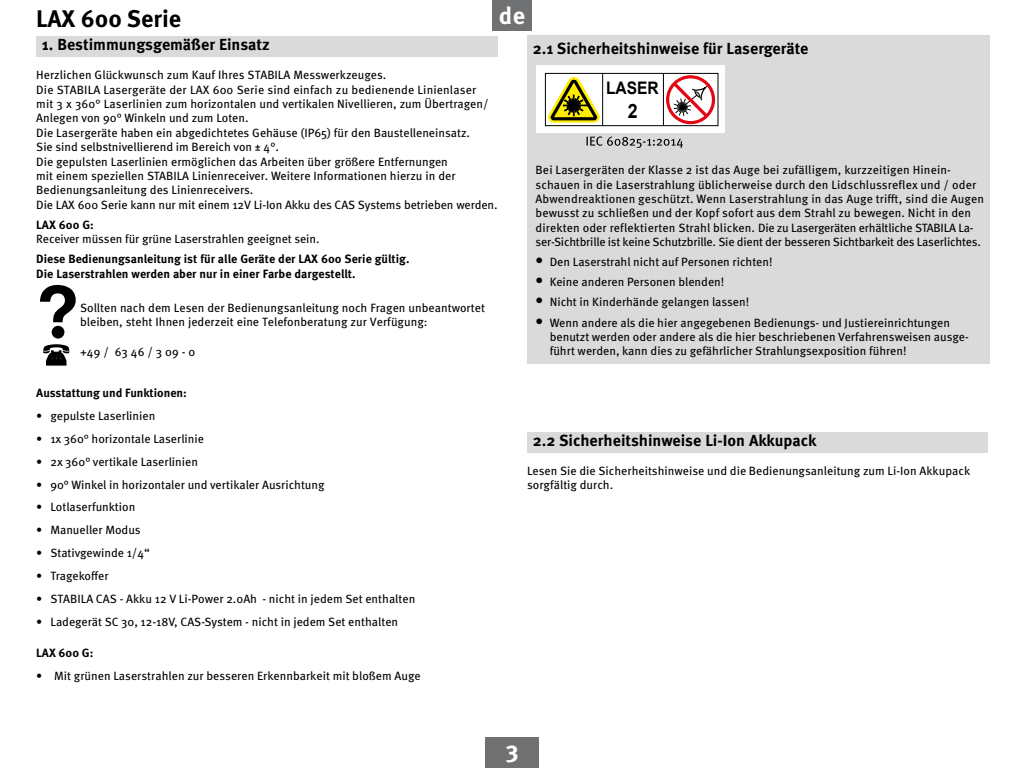
<style>
.page{position:relative;width:1024px;height:768px;background:#fff}
.page>*{position:absolute;margin:0;border:0;box-sizing:border-box;transform-origin:0 0}
.t1{font:700 24px "Meta Pro";color:#000}
.t2{font:700 24px "Meta Pro";color:#fff}
.t3{font:700 19.8px "Arial";color:#000;scale:.9 1}
.t4{font:700 17.3px "Arial";color:#000;scale:.9 1}
.t5{font:700 16px "Meta Pro";color:#000}
.t6{font:12px/14.4px "Meta Pro";color:#000}
.t7{font:700 12px/14.4px "Meta Pro";color:#000}
.s1{font-weight:700;font-size:16px}
</style>
<div class="page">
<div style="left:485px;top:738px;width:54px;height:30px;background:#707173"></div>
<div style="left:492px;top:0;width:40px;height:30px;background:#707173"></div>
<div style="left:527px;top:35px;width:463px;height:30px;background:#dadada"></div>
<div style="left:527px;top:62px;width:463px;height:21px;background:#dadada"></div>
<div style="left:527px;top:82px;width:463px;height:21px;background:#dadada"></div>
<div style="left:527px;top:102px;width:463px;height:21px;background:#dadada"></div>
<div style="left:527px;top:122px;width:463px;height:21px;background:#dadada"></div>
<div style="left:527px;top:142px;width:463px;height:21px;background:#dadada"></div>
<div style="left:527px;top:160px;width:463px;height:92px;background:#dadada"></div>
<div style="left:527px;top:252px;width:463px;height:23px;background:#dadada"></div>
<div style="left:527px;top:272px;width:463px;height:23px;background:#dadada"></div>
<div style="left:527px;top:292px;width:463px;height:23px;background:#dadada"></div>
<div style="left:527px;top:312px;width:463px;height:52px;background:#dadada"></div>
<svg style="left:587px;top:136px;width:96px;height:12px"></svg>
<div style="left:536px;top:66px;width:188px;height:67px;background:#fff"></div>
<svg style="left:544px;top:65px;width:181px;height:62px"></svg>
<div style="left:36px;top:36px;width:462px;height:21px;background:#dadada"></div>
<svg style="left:40px;top:285px;width:36px;height:37px"></svg>
<div style="left:52px;top:326px;width:12px;height:13px;background:#000;border-radius:50%"></div>
<svg style="left:43px;top:344px;width:26px;height:22px"></svg>
<div style="left:527px;top:432px;width:461px;height:21px;background:#dadada"></div>
<h1 class="t1" style="left:36px;top:-1px;width:147px">LAX 600 Serie</h1>
<h1 class="t2" style="left:499px;top:-3px;width:28px">de</h1>
<h3 class="t5" style="left:42px;top:32px;width:229px">1. Bestimmungsgemäßer Einsatz</h3>
<p class="t6" style="left:36px;top:67px;width:463px">Herzlichen Glückwunsch zum Kauf Ihres STABILA Messwerkzeuges.<br>Die STABILA Lasergeräte der LAX 600 Serie sind einfach zu bedienende Linienlaser<br>mit 3 x 360° Laserlinien zum horizontalen und vertikalen Nivellieren, zum Übertragen/ Anlegen von 90° Winkeln und zum Loten.<br>Die Lasergeräte haben ein abgedichtetes Gehäuse (IP65) für den Baustelleneinsatz.<br>Sie sind selbstnivellierend im Bereich von ± 4°.<br>Die gepulsten Laserlinien ermöglichen das Arbeiten über größere Entfernungen<br>mit einem speziellen STABILA Linienreceiver. Weitere Informationen hierzu in der Bedienungsanleitung des Linienreceivers.<br>Die LAX 600 Serie kann nur mit einem 12V Li-Ion Akku des CAS Systems betrieben werden.</p>
<p class="t7" style="left:36px;top:217px;width:59px">LAX 600 G:</p>
<p class="t6" style="left:36px;top:231px;width:285px">Receiver müssen für grüne Laserstrahlen geeignet sein.</p>
<p class="t7" style="left:36px;top:251px;width:375px">Diese Bedienungsanleitung ist für alle Geräte der LAX 600 Serie gültig.<br>Die Laserstrahlen werden aber nur in einer Farbe dargestellt.</p>
<p class="t6" style="left:80px;top:300px;width:406px">Sollten nach dem Lesen der Bedienungsanleitung noch Fragen unbeantwortet bleiben, steht Ihnen jederzeit eine Telefonberatung zur Verfügung:</p>
<p class="t6" style="left:80px;top:344px;width:117px">+49 / 63 46 / 3 09 - 0</p>
<p class="t7" style="left:36px;top:385px;width:152px">Ausstattung und Funktionen:</p>
<p class="t6" style="left:36px;top:408px;width:121px">• gepulste Laserlinien</p>
<p class="t6" style="left:36px;top:431px;width:169px">• 1x 360° horizontale Laserlinie</p>
<p class="t6" style="left:36px;top:453px;width:163px">• 2x 360° vertikale Laserlinien</p>
<p class="t6" style="left:36px;top:476px;width:290px">• 90° Winkel in horizontaler und vertikaler Ausrichtung</p>
<p class="t6" style="left:36px;top:499px;width:101px">• Lotlaserfunktion</p>
<p class="t6" style="left:36px;top:522px;width:106px">• Manueller Modus</p>
<p class="t6" style="left:36px;top:545px;width:115px">• Stativgewinde 1/4“</p>
<p class="t6" style="left:36px;top:568px;width:74px">• Tragekoffer</p>
<p class="t6" style="left:36px;top:591px;width:381px">• STABILA CAS - Akku 12 V Li-Power 2.0Ah - nicht in jedem Set enthalten</p>
<p class="t6" style="left:36px;top:614px;width:363px">• Ladegerät SC 30, 12-18V, CAS-System - nicht in jedem Set enthalten</p>
<p class="t7" style="left:36px;top:645px;width:59px">LAX 600 G:</p>
<p class="t6" style="left:36px;top:668px;width:386px">• Mit grünen Laserstrahlen zur besseren Erkennbarkeit mit bloßem Auge</p>
<h3 class="t5" style="left:533px;top:36px;width:277px">2.1 Sicherheitshinweise für Lasergeräte</h3>
<h3 class="t4" style="left:606px;top:76px;width:60px">LASER</h3>
<h2 class="t3" style="left:628px;top:97px;width:12px">2</h2>
<p class="t6" style="left:536px;top:162px;width:450px">Bei Lasergeräten der Klasse 2 ist das Auge bei zufälligem, kurzzeitigen Hinein&shy;schauen in die Laserstrahlung üblicherweise durch den Lidschlussreflex und / oder Abwendreaktionen geschützt. Wenn Laserstrahlung in das Auge trifft, sind die Augen bewusst zu schließen und der Kopf sofort aus dem Strahl zu bewegen. Nicht in den direkten oder reflektierten Strahl blicken. Die zu Lasergeräten erhältliche STABILA La&shy;ser-Sichtbrille ist keine Schutzbrille. Sie dient der besseren Sichtbarkeit des Laserlichtes.</p>
<p class="t6" style="left:536px;top:254px;width:239px"><span class="s1">•</span> Den Laserstrahl nicht auf Personen richten!</p>
<p class="t6" style="left:536px;top:274px;width:190px"><span class="s1">•</span> Keine anderen Personen blenden!</p>
<p class="t6" style="left:536px;top:294px;width:215px"><span class="s1">•</span> Nicht in Kinderhände gelangen lassen!</p>
<p class="t6" style="left:550px;top:314px;width:421px;text-indent:-14px"><span class="s1">•</span> Wenn andere als die hier angegebenen Bedienungs- und Justiereinrichtungen benutzt werden oder andere als die hier beschriebenen Verfahrensweisen ausge&shy;führt werden, kann dies zu gefährlicher Strahlungsexposition führen!</p>
<h3 class="t5" style="left:533px;top:428px;width:285px">2.2 Sicherheitshinweise Li-Ion Akkupack</h3>
<p class="t6" style="left:527px;top:462px;width:445px">Lesen Sie die Sicherheitshinweise und die Bedienungsanleitung zum Li-Ion Akkupack sorgfältig durch.</p>
<h1 class="t2" style="left:505px;top:731px;width:15px">3</h1>
</div>
